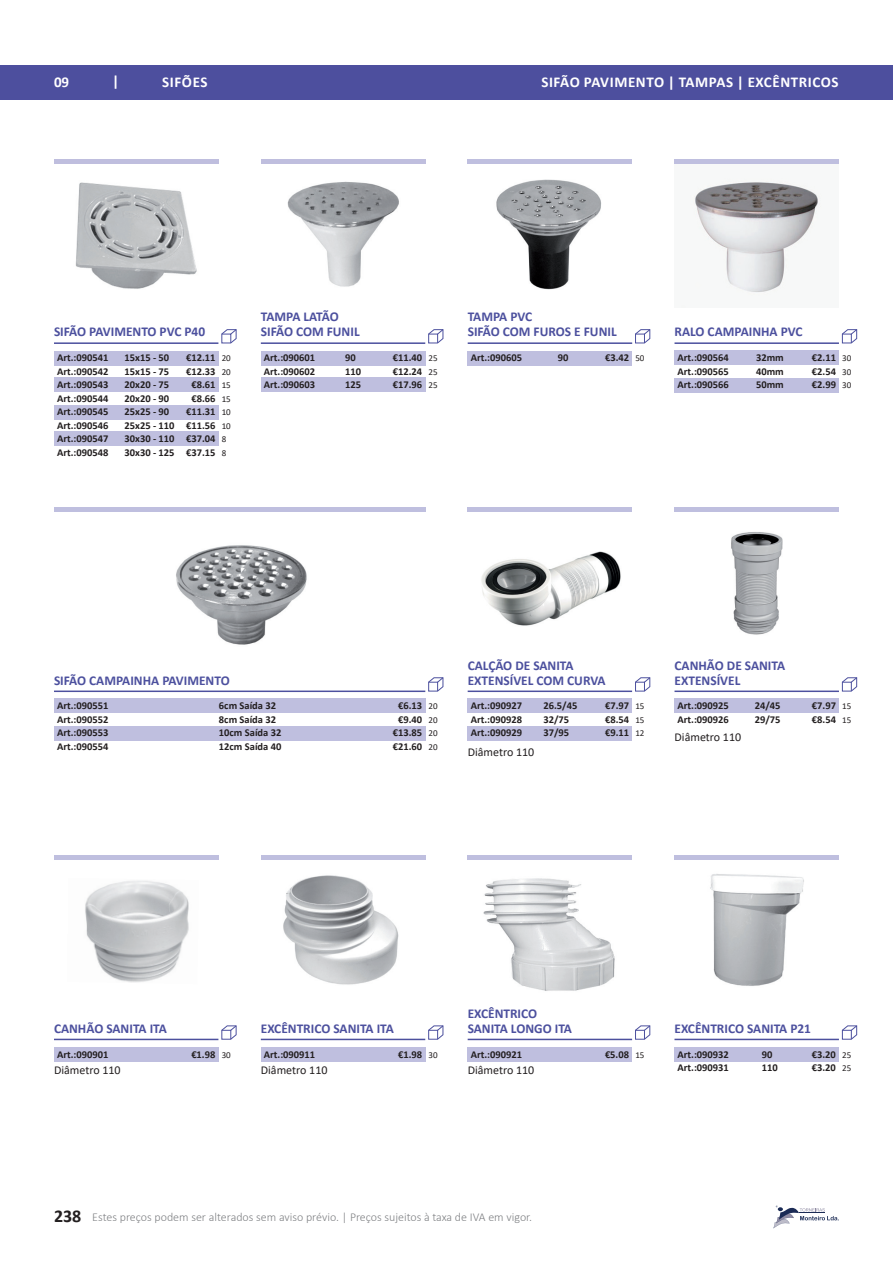
<style>
.page{position:relative;width:893px;height:1263px;background:#fff}
.page>*{position:absolute;margin:0;border:0;box-sizing:border-box;transform-origin:0 0}
.t1{font:700 15px "Calibri";letter-spacing:.04em;color:#fff}
.t2{font:700 13.5px/15px "Calibri";color:#4c509e}
.t3{font:300 12px "Calibri";color:#808285}
.t4{font:12px "Calibri";color:#231f20}
.t5{font:700 10.5px/13.5px "Calibri";color:#231f20}
.t6{font:9px/13.5px "Calibri";color:#231f20;text-align:justify}
.s1{font-weight:700;font-size:18px;color:#231f20}
</style>
<div class="page">
<div style="left:0;top:65px;width:893px;height:34px;background:#4d4f9e"></div>
<svg style="left:773px;top:1205px;width:66px;height:23px"></svg>
<hr style="left:468px;top:342px;width:164px;height:2px;background:#4c509e">
<img style="left:496px;top:179px;width:105px;height:111px">
<div style="left:468px;top:351px;width:164px;height:14px;background:#bfbfdf"></div>
<div style="left:54px;top:351px;width:164px;height:14px;background:#bfbfdf"></div>
<div style="left:54px;top:377px;width:164px;height:15px;background:#bfbfdf"></div>
<div style="left:54px;top:405px;width:164px;height:14px;background:#bfbfdf"></div>
<div style="left:54px;top:431px;width:164px;height:15px;background:#bfbfdf"></div>
<svg style="left:221px;top:329px;width:15px;height:14px"></svg>
<hr style="left:54px;top:342px;width:164px;height:2px;background:#4c509e">
<img style="left:75px;top:182px;width:122px;height:107px">
<div style="left:261px;top:351px;width:164px;height:14px;background:#bfbfdf"></div>
<div style="left:261px;top:377px;width:164px;height:15px;background:#bfbfdf"></div>
<svg style="left:428px;top:329px;width:15px;height:14px"></svg>
<svg style="left:635px;top:329px;width:15px;height:14px"></svg>
<hr style="left:261px;top:342px;width:164px;height:2px;background:#4c509e">
<img style="left:287px;top:181px;width:112px;height:106px">
<hr style="left:54px;top:690px;width:371px;height:2px;background:#4c509e">
<hr style="left:468px;top:690px;width:164px;height:2px;background:#4c509e">
<hr style="left:674px;top:690px;width:165px;height:2px;background:#4c509e">
<hr style="left:674px;top:342px;width:165px;height:2px;background:#4c509e">
<img style="left:176px;top:545px;width:131px;height:100px">
<img style="left:468px;top:511px;width:164px;height:115px">
<img style="left:674px;top:511px;width:165px;height:124px">
<img style="left:674px;top:163px;width:165px;height:131px">
<div style="left:54px;top:698px;width:371px;height:15px;background:#bfbfdf"></div>
<div style="left:468px;top:698px;width:164px;height:15px;background:#bfbfdf"></div>
<div style="left:674px;top:698px;width:165px;height:15px;background:#bfbfdf"></div>
<div style="left:674px;top:350px;width:165px;height:15px;background:#bfbfdf"></div>
<div style="left:54px;top:726px;width:371px;height:15px;background:#bfbfdf"></div>
<div style="left:468px;top:726px;width:164px;height:15px;background:#bfbfdf"></div>
<div style="left:674px;top:378px;width:165px;height:14px;background:#bfbfdf"></div>
<svg style="left:428px;top:677px;width:15px;height:14px"></svg>
<svg style="left:635px;top:677px;width:15px;height:14px"></svg>
<svg style="left:842px;top:677px;width:15px;height:14px"></svg>
<svg style="left:842px;top:329px;width:15px;height:14px"></svg>
<hr style="left:54px;top:1039px;width:164px;height:1px;background:#4c509e">
<hr style="left:468px;top:1039px;width:164px;height:1px;background:#4c509e">
<hr style="left:261px;top:1039px;width:164px;height:1px;background:#4c509e">
<hr style="left:674px;top:1039px;width:165px;height:1px;background:#4c509e">
<img style="left:85px;top:880px;width:104px;height:103px">
<img style="left:483px;top:878px;width:132px;height:113px">
<img style="left:710px;top:874px;width:94px;height:112px">
<img style="left:283px;top:875px;width:116px;height:110px">
<div style="left:54px;top:1046px;width:164px;height:15px;background:#bfbfdf"></div>
<div style="left:468px;top:1046px;width:164px;height:15px;background:#bfbfdf"></div>
<div style="left:261px;top:1046px;width:164px;height:15px;background:#bfbfdf"></div>
<div style="left:674px;top:1046px;width:165px;height:15px;background:#bfbfdf"></div>
<svg style="left:842px;top:1025px;width:15px;height:14px"></svg>
<svg style="left:635px;top:1025px;width:15px;height:14px"></svg>
<svg style="left:428px;top:1025px;width:15px;height:14px"></svg>
<svg style="left:221px;top:1025px;width:15px;height:14px"></svg>
<hr style="left:261px;top:159px;width:164px;height:4px;background:#bfbede">
<hr style="left:468px;top:159px;width:164px;height:4px;background:#bfbfdf">
<hr style="left:54px;top:507px;width:371px;height:4px;background:#bfbfdf">
<hr style="left:674px;top:159px;width:165px;height:4px;background:#bfbfdf">
<hr style="left:468px;top:507px;width:164px;height:4px;background:#bfbfdf">
<hr style="left:674px;top:507px;width:165px;height:4px;background:#bfbfdf">
<div style="left:54px;top:855px;width:164px;height:5px;background:#bfbfdf"></div>
<div style="left:261px;top:855px;width:164px;height:5px;background:#bfbfdf"></div>
<div style="left:468px;top:855px;width:164px;height:5px;background:#bfbfdf"></div>
<div style="left:674px;top:855px;width:165px;height:5px;background:#bfbfdf"></div>
<hr style="left:54px;top:159px;width:164px;height:4px;background:#bfbede">
<p class="t1" style="left:54px;top:71px;width:17px">09</p>
<p class="t1" style="left:112px;top:71px;width:9px">|</p>
<p class="t1" style="left:162px;top:71px;width:47px">SIFÕES</p>
<p class="t2" style="left:54px;top:324px;width:153px">SIFÃO PAVIMENTO PVC P40</p>
<p class="t2" style="left:261px;top:309px;width:100px">TAMPA LATÃO<br>SIFÃO COM FUNIL</p>
<p class="t1" style="left:541px;top:71px;width:299px">SIFÃO PAVIMENTO | TAMPAS | EXCÊNTRICOS</p>
<p class="t2" style="left:468px;top:309px;width:151px">TAMPA PVC<br>SIFÃO COM FUROS E FUNIL</p>
<p class="t2" style="left:674px;top:324px;width:129px">RALO CAMPAINHA PVC</p>
<p class="t5" style="left:57px;top:351px;width:53px">Art.:090541</p>
<p class="t5" style="left:471px;top:351px;width:53px">Art.:090605</p>
<p class="t5" style="left:605px;top:351px;width:26px">€3.42</p>
<p class="t5" style="left:57px;top:364px;width:53px;text-align:justify">Art.:090542<br>Art.:090543<br>Art.:090544<br>Art.:090545<br>Art.:090546<br>Art.:090547<br>Art.:090548</p>
<p class="t5" style="left:125px;top:351px;width:52px">15x15 - 50<br>15x15 - 75<br>20x20 - 75<br>20x20 - 90<br>25x25 - 90<br>25x25 - 110<br>30x30 - 110<br>30x30 - 125</p>
<p class="t5" style="left:264px;top:351px;width:53px;text-align:justify">Art.:090601<br>Art.:090602<br>Art.:090603</p>
<p class="t5" style="left:393px;top:351px;width:31px;text-align:justify">€11.40 €12.24 €17.96</p>
<p class="t6" style="left:429px;top:351px;width:11px">25<br>25<br>25</p>
<p class="t5" style="left:345px;top:351px;width:12px">90</p>
<p class="t6" style="left:635px;top:351px;width:11px">50</p>
<p class="t5" style="left:345px;top:364px;width:17px">110<br>125</p>
<p class="t5" style="left:558px;top:351px;width:12px">90</p>
<p class="t5" style="left:186px;top:351px;width:31px;text-align:center">€12.11 €12.33 €8.61 €8.66 €11.31 €11.56 €37.04 €37.15</p>
<p class="t6" style="left:222px;top:351px;width:11px;text-align:left">20<br>20<br>15<br>15<br>10<br>10<br>8<br>8</p>
<p class="t5" style="left:677px;top:351px;width:53px;text-align:justify">Art.:090564<br>Art.:090565<br>Art.:090566</p>
<p class="t5" style="left:756px;top:351px;width:29px;text-align:justify">32mm 40mm 50mm</p>
<p class="t5" style="left:812px;top:351px;width:26px;text-align:justify">€2.11 €2.54 €2.99</p>
<p class="t6" style="left:842px;top:351px;width:11px">30<br>30<br>30</p>
<p class="t2" style="left:54px;top:672px;width:177px">SIFÃO CAMPAINHA PAVIMENTO</p>
<p class="t2" style="left:468px;top:657px;width:139px">CALÇÃO DE SANITA<br>EXTENSÍVEL COM CURVA</p>
<p class="t2" style="left:674px;top:657px;width:112px">CANHÃO DE SANITA<br>EXTENSÍVEL</p>
<p class="t5" style="left:543px;top:699px;width:35px">26.5/45<br>32/75<br>37/95</p>
<p class="t5" style="left:755px;top:699px;width:27px">24/45<br>29/75</p>
<p class="t5" style="left:219px;top:699px;width:64px">6cm Saída 32<br>8cm Saída 32<br>10cm Saída 32<br>12cm Saída 40</p>
<p class="t5" style="left:57px;top:699px;width:53px;text-align:justify">Art.:090551<br>Art.:090552<br>Art.:090553<br>Art.:090554</p>
<p class="t5" style="left:471px;top:699px;width:53px;text-align:justify">Art.:090927<br>Art.:090928<br>Art.:090929</p>
<p class="t5" style="left:677px;top:699px;width:53px">Art.:090925<br>Art.:090926</p>
<p class="t5" style="left:393px;top:699px;width:31px;text-align:center">€6.13 €9.40 €13.85 €21.60</p>
<p class="t5" style="left:605px;top:699px;width:26px;text-align:justify">€7.97 €8.54 €9.11</p>
<p class="t5" style="left:812px;top:699px;width:26px">€7.97 €8.54</p>
<p class="t6" style="left:429px;top:699px;width:11px">20<br>20<br>20<br>20</p>
<p class="t6" style="left:635px;top:699px;width:11px">15<br>15<br>12</p>
<p class="t6" style="left:842px;top:699px;width:11px">15<br>15</p>
<p class="t4" style="left:674px;top:728px;width:68px">Diâmetro 110</p>
<p class="t4" style="left:468px;top:743px;width:68px">Diâmetro 110</p>
<p class="t2" style="left:54px;top:1020px;width:114px">CANHÃO SANITA ITA</p>
<p class="t2" style="left:468px;top:1005px;width:71px">EXCÊNTRICO</p>
<p class="t2" style="left:261px;top:1020px;width:135px">EXCÊNTRICO SANITA ITA</p>
<p class="t2" style="left:468px;top:1020px;width:106px">SANITA LONGO ITA</p>
<p class="t2" style="left:674px;top:1020px;width:138px">EXCÊNTRICO SANITA P21</p>
<p class="t5" style="left:57px;top:1047px;width:53px">Art.:090901</p>
<p class="t5" style="left:264px;top:1047px;width:53px">Art.:090911</p>
<p class="t5" style="left:471px;top:1047px;width:53px">Art.:090921</p>
<p class="t5" style="left:677px;top:1047px;width:53px">Art.:090932<br>Art.:090931</p>
<p class="t5" style="left:191px;top:1047px;width:26px">€1.98</p>
<p class="t5" style="left:398px;top:1047px;width:26px">€1.98</p>
<p class="t5" style="left:605px;top:1047px;width:26px">€5.08</p>
<p class="t5" style="left:812px;top:1047px;width:26px">€3.20 €3.20</p>
<p class="t5" style="left:762px;top:1047px;width:17px">90<br>110</p>
<p class="t6" style="left:842px;top:1047px;width:11px">25<br>25</p>
<p class="t6" style="left:222px;top:1047px;width:11px">30</p>
<p class="t6" style="left:429px;top:1047px;width:11px">30</p>
<p class="t6" style="left:635px;top:1047px;width:11px">15</p>
<p class="t4" style="left:54px;top:1061px;width:68px">Diâmetro 110</p>
<p class="t4" style="left:261px;top:1061px;width:68px">Diâmetro 110</p>
<p class="t4" style="left:468px;top:1061px;width:68px">Diâmetro 110</p>
<p class="t3" style="left:54px;top:1209px;width:480px"><span class="s1">238</span> Estes preços podem ser alterados sem aviso prévio. | Preços sujeitos à taxa de IVA em vigor.</p>
</div>
